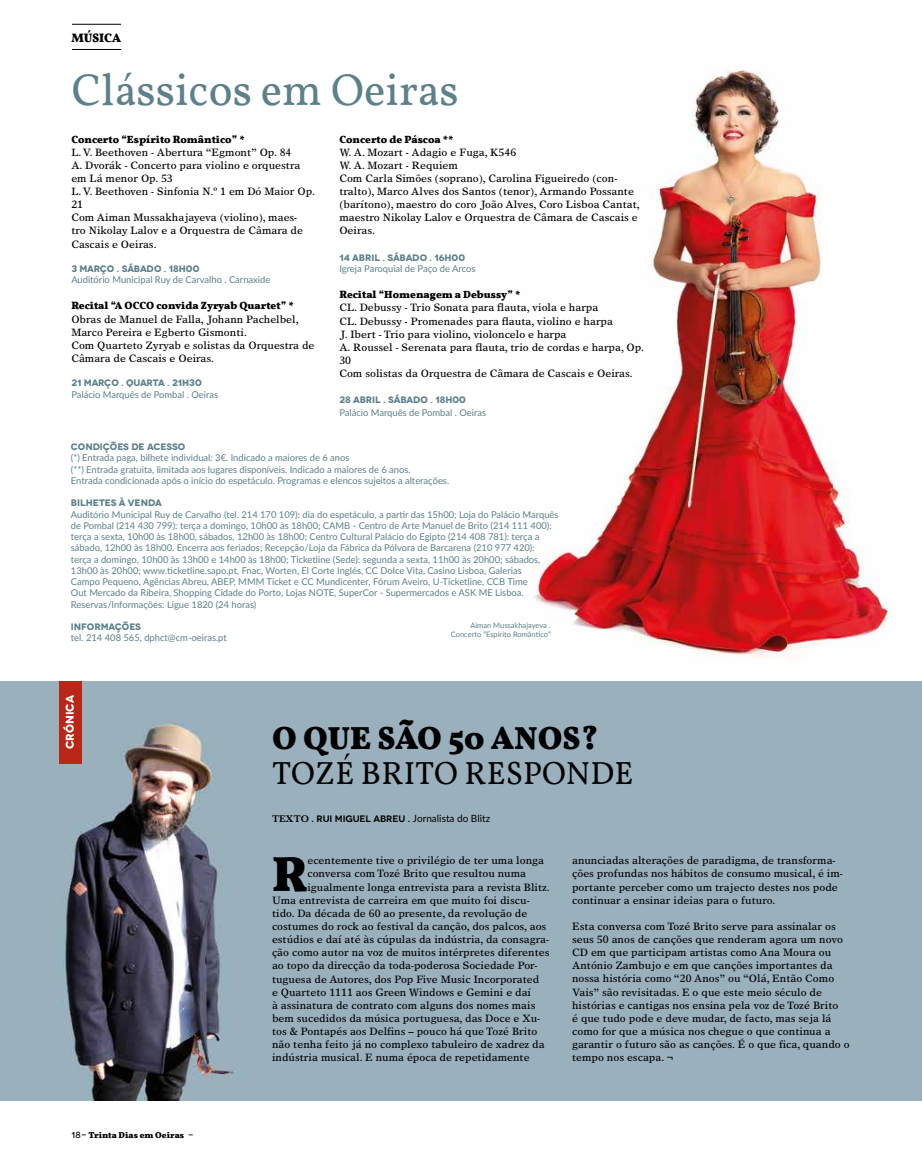
<style>
.page{position:relative;width:922px;height:1170px;background:#fff}
.page>*{position:absolute;margin:0;border:0;box-sizing:border-box;transform-origin:0 0}
.t1{font:700 49.25px "Vollkorn";color:#000}
.t2{font:45px "Vollkorn";color:#5d818a}
.t3{font:32.5px "Vollkorn";color:#000}
.t4{font:700 32.5px "Vollkorn";color:#000}
.t5{font:700 12.5px "Vollkorn";color:#000}
.t6{font:700 11.25px "Novecentowide";color:#fff}
.t7{font:10.62px/13.1px "Times Europa LT Std";color:#000}
.t8{font:700 10.62px "Vollkorn";color:#000}
.t9{font:10px "Lato";color:#000}
.t10{font:9.38px/11.2px "Lato";color:#5d818a}
.t11{font:700 9.38px "Novecentowide";letter-spacing:-.005em;color:#5d818a}
.t12{font:700 8.75px "Vollkorn";color:#000}
.t13{font:7.5px/9px "Lato";color:#5d818a;text-align:right}
.s1{font-family:"Novecentowide";font-weight:500}
.s2{font-family:"Baskerville";font-weight:600}
.s3{font-family:"Novecentowide";font-weight:600}
.s4{font-family:"Novecentowide";font-weight:600;font-size:9.38px}
</style>
<div class="page">
<img style="left:533px;top:69px;width:357px;height:590px">
<img style="left:0;top:681px;width:921px;height:418px">
<div style="left:59px;top:681px;width:23px;height:82px;background:#ba2618"></div>
<hr style="left:72px;top:24px;width:49px;height:1px;background:#000">
<hr style="left:72px;top:49px;width:49px;height:1px;background:#000">
<p class="t5" style="left:71px;top:30px;width:51px">MÚSICA</p>
<h2 class="t2" style="left:72px;top:62px;width:388px">Clássicos em Oeiras</h2>
<p class="t8" style="left:71px;top:132px;width:175px">Concerto “Espírito Romântico” *</p>
<p class="t7" style="left:71px;top:145px;width:245px">L. V. Beethoven - Abertura “Egmont” Op. 84<br>A. Dvorák - Concerto para violino e orquestra em Lá menor Op. 53<br>L. V. Beethoven - Sinfonia N.º 1 em Dó Maior Op.<br>21<br>Com Aiman Mussakhajayeva (violino), maes-<br>tro Nikolay Lalov e a Orquestra de Câmara de<br>Cascais e Oeiras.</p>
<p class="t11" style="left:71px;top:263px;width:130px">3 MARÇO . SÁBADO . 18H00</p>
<p class="t10" style="left:71px;top:274px;width:200px">Auditório Municipal Ruy de Carvalho . Carnaxide</p>
<p class="t8" style="left:71px;top:299px;width:224px">Recital “A OCCO convida Zyryab Quartet” *</p>
<p class="t7" style="left:71px;top:312px;width:244px">Obras de Manuel de Falla, Johann Pachelbel, Marco Pereira e Egberto Gismonti.<br>Com Quarteto Zyryab e solistas da Orquestra de Câmara de Cascais e Oeiras.</p>
<p class="t11" style="left:71px;top:377px;width:132px">21 MARÇO . QUARTA . 21H30</p>
<p class="t10" style="left:71px;top:388px;width:148px">Palácio Marquês de Pombal . Oeiras</p>
<p class="t8" style="left:339px;top:132px;width:116px">Concerto de Páscoa **</p>
<p class="t7" style="left:339px;top:145px;width:302px">W. A. Mozart - Adagio e Fuga, K546<br>W. A. Mozart - Requiem<br>Com Carla Simões (soprano), Carolina Figueiredo (con&shy;tralto), Marco Alves dos Santos (tenor), Armando Possante (barítono), maestro do coro João Alves, Coro Lisboa Cantat, maestro Nikolay Lalov e Orquestra de Câmara de Cascais e Oeiras.</p>
<p class="t11" style="left:339px;top:251px;width:127px">14 ABRIL . SÁBADO . 16H00</p>
<p class="t10" style="left:339px;top:262px;width:137px">Igreja Paroquial de Paço de Arcos</p>
<p class="t8" style="left:339px;top:288px;width:183px">Recital “Homenagem a Debussy” *</p>
<p class="t7" style="left:339px;top:301px;width:306px">CL. Debussy - Trio Sonata para flauta, viola e harpa<br>CL. Debussy - Promenades para flauta, violino e harpa<br>J. Ibert - Trio para violino, violoncelo e harpa<br>A. Roussel - Serenata para flauta, trio de cordas e harpa, Op.<br>30<br>Com solistas da Orquestra de Câmara de Cascais e Oeiras.</p>
<p class="t11" style="left:339px;top:394px;width:128px">28 ABRIL . SÁBADO . 18H00</p>
<p class="t10" style="left:339px;top:407px;width:148px">Palácio Marquês de Pombal . Oeiras</p>
<p class="t11" style="left:71px;top:441px;width:116px">CONDIÇÕES DE ACESSO</p>
<p class="t10" style="left:71px;top:452px;width:380px">(*) Entrada paga, bilhete individual: 3€. Indicado a maiores de 6 anos<br>(**) Entrada gratuita, limitada aos lugares disponíveis. Indicado a maiores de 6 anos.<br>Entrada condicionada após o início do espetáculo. Programas e elencos sujeitos a alterações.</p>
<p class="t11" style="left:71px;top:497px;width:92px">BILHETES À VENDA</p>
<p class="t10" style="left:71px;top:508px;width:489px">Auditório Municipal Ruy de Carvalho (tel. 214 170 109): dia do espetáculo, a partir das 15h00; Loja do Palácio Marquês de Pombal (214 430 799): terça a domingo, 10h00 às 18h00; CAMB - Centro de Arte Manuel de Brito (214 111 400): terça a sexta, 10h00 às 18h00, sábados, 12h00 às 18h00; Centro Cultural Palácio do Egipto (214 408 781): terça a sábado, 12h00 às 18h00. Encerra aos feriados; Recepção/Loja da Fábrica da Pólvora de Barcarena (210 977 420):<br>terça a domingo, 10h00 às 13h00 e 14h00 às 18h00; Ticketline (Sede): segunda a sexta, 11h00 às 20h00; sábados, 13h00 às 20h00; www.ticketline.sapo.pt, Fnac, Worten, El Corte Inglés, CC Dolce Vita, Casino Lisboa, Galerias<br>Campo Pequeno, Agências Abreu, ABEP, MMM Ticket e CC Mundicenter, Fórum Aveiro, U-Ticketline, CCB Time<br>Out Mercado da Ribeira, Shopping Cidade do Porto, Lojas NOTE, SuperCor - Supermercados e ASK ME Lisboa.<br>Reservas/Informações: Ligue 1820 (24 horas)</p>
<p class="t11" style="left:71px;top:621px;width:72px">INFORMAÇÕES</p>
<p class="t10" style="left:71px;top:632px;width:157px">tel. 214 408 565, dphct@cm-oeiras.pt</p>
<p class="t13" style="left:451px;top:620px;width:101px">Aiman Mussakhajayeva .<br>Concerto “Espírito Romântico”</p>
<p class="t6" style="left:63px;top:749px;width:55px;rotate:-90deg">CRÓNICA</p>
<p class="t12" style="left:72px;top:1129px;width:123px"><span class="s1">18-</span> Trinta Dias em Oeiras <span class="s1">-</span></p>
<h3 class="t4" style="left:272px;top:718px;width:327px">O QUE SÃO 50 ANOS?</h3>
<h3 class="t3" style="left:272px;top:753px;width:363px">TOZÉ BRITO RESPONDE</h3>
<p class="t9" style="left:272px;top:810px;width:220px"><span class="s2">TEXTO</span> <span class="s3">.</span> <span class="s4">RUI MIGUEL ABREU</span> <span class="s3">.</span> Jornalista do Blitz</p>
<h1 class="t1" style="left:272px;top:843px;width:37px">R</h1>
<p class="t7" style="left:307px;top:853px;width:238px">ecentemente tive o privilégio de ter uma longa</p>
<p class="t7" style="left:307px;top:867px;width:220px">conversa com Tozé Brito que resultou numa</p>
<p class="t7" style="left:307px;top:880px;width:244px">igualmente longa entrevista para a revista Blitz.</p>
<p class="t7" style="left:272px;top:893px;width:259px">Uma entrevista de carreira em que muito foi discu-</p>
<p class="t7" style="left:272px;top:906px;width:257px">tido. Da década de 60 ao presente, da revolução de</p>
<p class="t7" style="left:272px;top:919px;width:276px">costumes do rock ao festival da canção, dos palcos, aos</p>
<p class="t7" style="left:272px;top:932px;width:278px">estúdios e daí até às cúpulas da indústria, da consagra-</p>
<p class="t7" style="left:272px;top:945px;width:279px">ção como autor na voz de muitos intérpretes diferentes</p>
<p class="t7" style="left:272px;top:958px;width:267px">ao topo da direcção da toda-poderosa Sociedade Por-</p>
<p class="t7" style="left:272px;top:972px;width:269px">tuguesa de Autores, dos Pop Five Music Incorporated</p>
<p class="t7" style="left:272px;top:985px;width:260px">e Quarteto 1111 aos Green Windows e Gemini e daí</p>
<p class="t7" style="left:272px;top:998px;width:265px">à assinatura de contrato com alguns dos nomes mais</p>
<p class="t7" style="left:272px;top:1011px;width:269px">bem sucedidos da música portuguesa, das Doce e Xu-</p>
<p class="t7" style="left:272px;top:1024px;width:267px">tos &amp; Pontapés aos Delfins – pouco há que Tozé Brito</p>
<p class="t7" style="left:272px;top:1037px;width:274px">não tenha feito já no complexo tabuleiro de xadrez da</p>
<p class="t7" style="left:272px;top:1050px;width:259px">indústria musical. E numa época de repetidamente</p>
<p class="t7" style="left:572px;top:853px;width:272px">anunciadas alterações de paradigma, de transforma&shy;ções profundas nos hábitos de consumo musical, é im&shy;portante perceber como um trajecto destes nos pode continuar a ensinar ideias para o futuro.</p>
<p class="t7" style="left:572px;top:919px;width:279px">Esta conversa com Tozé Brito serve para assinalar os seus 50 anos de canções que renderam agora um novo CD em que participam artistas como Ana Moura ou António Zambujo e em que canções importantes da nossa história como “20 Anos” ou “Olá, Então Como Vais” são revisitadas. E o que este meio século de histórias e cantigas nos ensina pela voz de Tozé Brito<br>é que tudo pode e deve mudar, de facto, mas seja lá como for que a música nos chegue o que continua a garantir o futuro são as canções. É o que fica, quando o tempo nos escapa. ¬</p>
</div>
